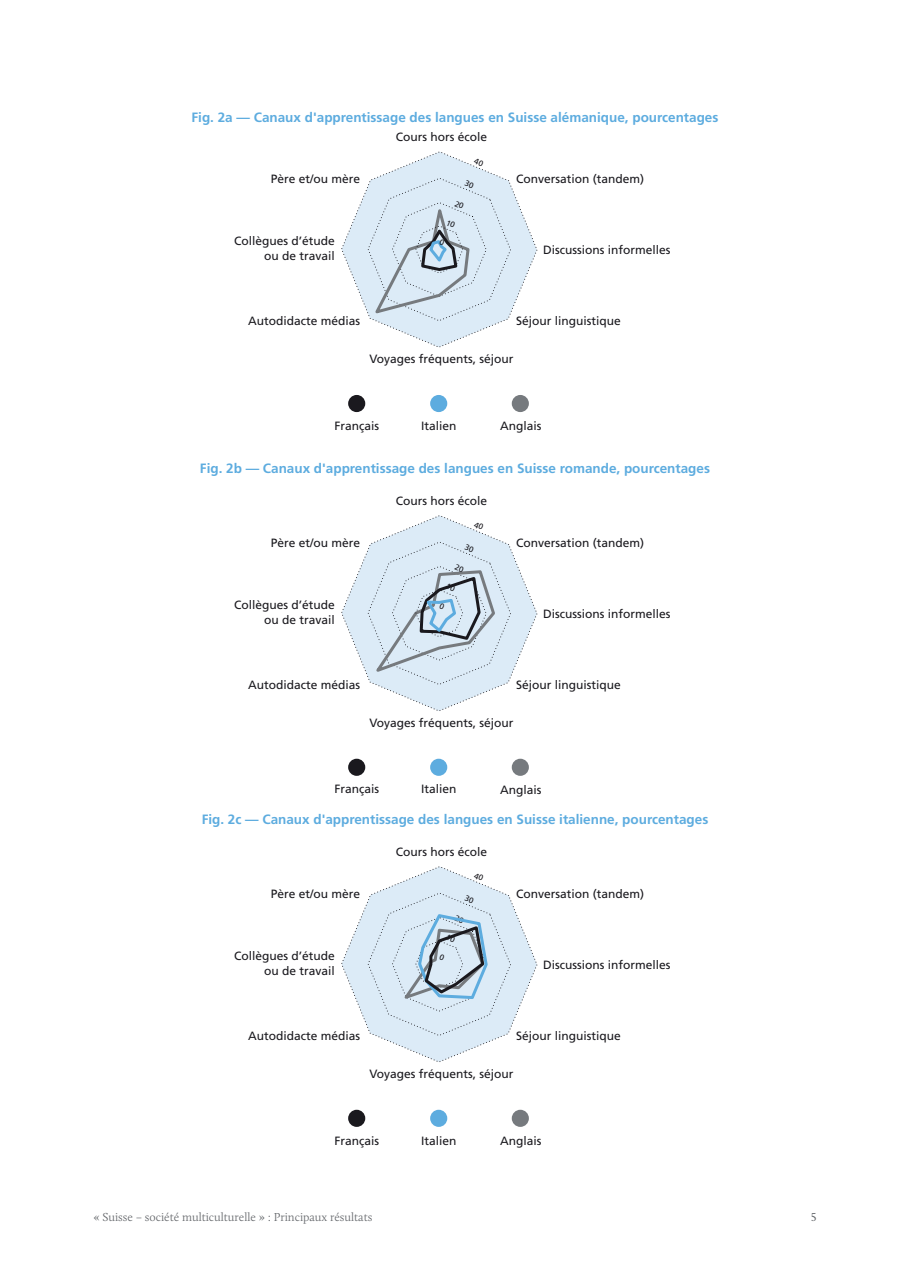
<style>
.page{position:relative;width:910px;height:1280px;background:#fff}
.page>*{position:absolute;margin:0;border:0;box-sizing:border-box;transform-origin:0 0}
.t1{font:700 13.5px "Frutiger LT Pro";color:#5dacdf}
.t2{font:12px/15px "Frutiger LT Pro";color:#1a191e;text-align:right}
.t3{font:300 12px "Calluna";color:#64676b}
.t4{font:12px "Calluna";color:#64676b}
</style>
<div class="page">
<div style="left:348px;top:395px;width:17px;height:17px;background:#1a191e;border-radius:50%"></div>
<div style="left:430px;top:395px;width:17px;height:17px;background:#5dacdf;border-radius:50%"></div>
<div style="left:512px;top:395px;width:17px;height:17px;background:#767a7e;border-radius:50%"></div>
<div style="left:348px;top:759px;width:17px;height:17px;background:#1a191e;border-radius:50%"></div>
<div style="left:430px;top:759px;width:17px;height:17px;background:#5dacdf;border-radius:50%"></div>
<div style="left:512px;top:759px;width:17px;height:17px;background:#767a7e;border-radius:50%"></div>
<div style="left:348px;top:1110px;width:17px;height:17px;background:#1a191e;border-radius:50%"></div>
<div style="left:430px;top:1110px;width:17px;height:17px;background:#5dacdf;border-radius:50%"></div>
<div style="left:512px;top:1110px;width:17px;height:17px;background:#767a7e;border-radius:50%"></div>
<svg style="left:341px;top:151px;width:197px;height:197px"></svg>
<svg style="left:341px;top:515px;width:197px;height:196px"></svg>
<svg style="left:341px;top:866px;width:197px;height:196px"></svg>
<p class="t1" style="left:192px;top:109px;width:528px">Fig. 2a — Canaux d'apprentissage des langues en Suisse alémanique, pourcentages</p>
<p class="t2" style="left:271px;top:172px;width:91px">Père et/ou mère</p>
<p class="t2" style="left:234px;top:234px;width:102px">Collègues d’étude ou de travail</p>
<p class="t2" style="left:396px;top:129px;width:93px">Cours hors école</p>
<p class="t2" style="left:516px;top:172px;width:130px">Conversation (tandem)</p>
<p class="t2" style="left:543px;top:243px;width:129px">Discussions informelles</p>
<p class="t2" style="left:248px;top:314px;width:114px">Autodidacte médias</p>
<p class="t2" style="left:516px;top:314px;width:106px">Séjour linguistique</p>
<p class="t2" style="left:369px;top:352px;width:146px">Voyages fréquents, séjour</p>
<p class="t2" style="left:334px;top:418px;width:46px">Français</p>
<p class="t2" style="left:421px;top:418px;width:37px">Italien</p>
<p class="t2" style="left:500px;top:418px;width:43px">Anglais</p>
<p class="t1" style="left:200px;top:460px;width:512px">Fig. 2b — Canaux d'apprentissage des langues en Suisse romande, pourcentages</p>
<p class="t2" style="left:271px;top:535px;width:91px">Père et/ou mère</p>
<p class="t2" style="left:234px;top:597px;width:102px">Collègues d’étude ou de travail</p>
<p class="t2" style="left:396px;top:493px;width:93px">Cours hors école</p>
<p class="t2" style="left:516px;top:535px;width:130px">Conversation (tandem)</p>
<p class="t2" style="left:543px;top:606px;width:129px">Discussions informelles</p>
<p class="t2" style="left:248px;top:677px;width:114px">Autodidacte médias</p>
<p class="t2" style="left:516px;top:677px;width:106px">Séjour linguistique</p>
<p class="t2" style="left:369px;top:715px;width:146px">Voyages fréquents, séjour</p>
<p class="t2" style="left:334px;top:782px;width:46px">Français</p>
<p class="t2" style="left:421px;top:782px;width:37px">Italien</p>
<p class="t2" style="left:500px;top:782px;width:43px">Anglais</p>
<p class="t1" style="left:202px;top:811px;width:508px">Fig. 2c — Canaux d'apprentissage des langues en Suisse italienne, pourcentages</p>
<p class="t2" style="left:271px;top:886px;width:91px">Père et/ou mère</p>
<p class="t2" style="left:234px;top:948px;width:102px">Collègues d’étude ou de travail</p>
<p class="t2" style="left:396px;top:844px;width:93px">Cours hors école</p>
<p class="t2" style="left:516px;top:886px;width:130px">Conversation (tandem)</p>
<p class="t2" style="left:543px;top:957px;width:129px">Discussions informelles</p>
<p class="t2" style="left:248px;top:1028px;width:114px">Autodidacte médias</p>
<p class="t2" style="left:516px;top:1028px;width:106px">Séjour linguistique</p>
<p class="t2" style="left:369px;top:1066px;width:146px">Voyages fréquents, séjour</p>
<p class="t2" style="left:334px;top:1133px;width:46px">Français</p>
<p class="t2" style="left:421px;top:1133px;width:37px">Italien</p>
<p class="t2" style="left:500px;top:1133px;width:43px">Anglais</p>
<p class="t3" style="left:94px;top:1210px;width:280px">« Suisse – société multiculturelle » : Principaux résultats</p>
<p class="t4" style="left:811px;top:1210px;width:7px">5</p>
</div>
